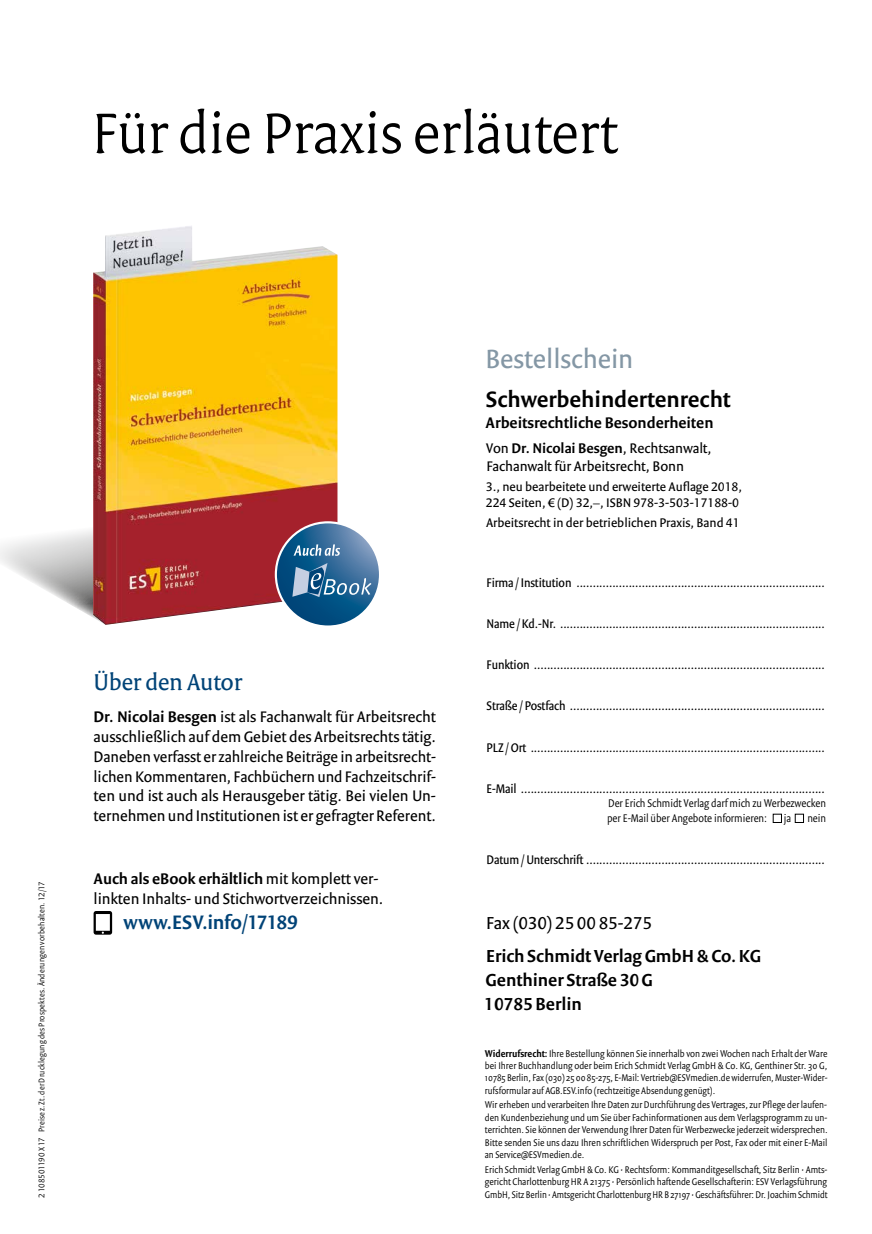
<style>
.page{position:relative;width:872px;height:1234px;background:#fff}
.page>*{position:absolute;margin:0;border:0;box-sizing:border-box;transform-origin:0 0}
.t1{font:300 61.5px "Versa Pro";letter-spacing:-.005em;color:#000}
.t2{font:28.5px "Versa Sans Pro";color:#8497a5}
.t3{font:24.75px "Versa Pro";letter-spacing:-.005em;color:#004377}
.t4{font:600 24px "Versa Sans Pro";color:#000}
.t5{font:600 21px "Versa Sans Pro";letter-spacing:.005em;color:#004377}
.t6{font:600 18.75px/24px "Versa Sans Pro";color:#000}
.t7{font:18.75px "Versa Sans Pro";color:#000}
.t8{font:16.5px/19.8px "Versa Sans Pro";color:#000;text-align:justify}
.t9{font:600 16.5px "Versa Sans Pro";color:#000}
.t10{font:15px/18px "Versa Sans Pro";color:#000}
.t11{font:13.5px "Versa Sans Con Pro";letter-spacing:-.005em;color:#000}
.t12{font:13.5px/16.2px "Versa Sans Pro";color:#000}
.t13{font:300 12px/15px "Versa Sans Con Pro";color:#000}
.t14{font:300 10.5px/12.5px "Versa Sans Con Pro";color:#000;text-align:justify}
.t15{font:300 9px "Versa Sans Con Pro";letter-spacing:.02em;color:#000}
.s1{font-weight:600}
</style>
<div class="page">
<img style="left:93px;top:226px;width:244px;height:288px">
<svg style="left:276px;top:522px;width:104px;height:104px"></svg>
<svg style="left:0;top:514px;width:371px;height:110px"></svg>
<div style="left:773px;top:813px;width:9px;height:9px;border:1px solid #000"></div>
<div style="left:795px;top:813px;width:9px;height:9px;border:1px solid #000"></div>
<svg style="left:94px;top:911px;width:18px;height:23px"></svg>
<h1 class="t1" style="left:91px;top:96px;width:527px">Für die Praxis erläutert</h1>
<p class="t15" style="left:36px;top:1197px;width:318px;rotate:-90deg">2 108501190 X 17 Preise z. Zt. der Drucklegung des Prospektes. Änderungen vorbehalten. 12/17</p>
<h3 class="t3" style="left:94px;top:666px;width:150px">Über den Autor</h3>
<p class="t8" style="left:94px;top:706px;width:344px"><span class="s1">Dr. Nicolai Besgen</span> ist als Fachanwalt für Arbeitsrecht ausschließlich auf dem Gebiet des Arbeitsrechts tätig.<br>Daneben verfasst er zahlreiche Beiträge in arbeitsrecht&shy;lichen Kommentaren, Fachbüchern und Fachzeitschrif&shy;ten und ist auch als Herausgeber tätig. Bei vielen Un&shy;ternehmen und Institutionen ist er gefragter Referent.</p>
<h3 class="t8" style="left:94px;top:868px;width:291px"><span class="s1">Auch als eBook erhältlich</span> mit komplett ver&shy;linkten Inhalts- und Stichwortverzeichnissen.</h3>
<h3 class="t5" style="left:123px;top:909px;width:176px">www.ESV.info/17189</h3>
<h2 class="t2" style="left:485px;top:341px;width:149px">Bestellschein</h2>
<h3 class="t4" style="left:486px;top:384px;width:246px">Schwerbehindertenrecht</h3>
<h3 class="t9" style="left:485px;top:413px;width:229px">Arbeitsrechtliche Besonderheiten</h3>
<h3 class="t10" style="left:486px;top:439px;width:227px">Von <span class="s1">Dr. Nicolai Besgen</span>, Rechtsanwalt,<br>Fachanwalt für Arbeitsrecht, Bonn</h3>
<p class="t12" style="left:486px;top:478px;width:258px">3., neu bearbeitete und erweiterte Auflage 2018,<br>224 Seiten, € (D) 32,–, ISBN 978-3-503-17188-0</p>
<p class="t12" style="left:486px;top:514px;width:255px">Arbeitsrecht in der betrieblichen Praxis, Band 41</p>
<p class="t11" style="left:486px;top:574px;width:340px">Firma /Institution ............................................................................</p>
<p class="t11" style="left:486px;top:615px;width:340px">Name /Kd.-Nr. .................................................................................</p>
<p class="t11" style="left:486px;top:656px;width:340px">Funktion .........................................................................................</p>
<p class="t11" style="left:486px;top:698px;width:340px">Straße /Postfach ..............................................................................</p>
<p class="t11" style="left:486px;top:739px;width:340px">PLZ /Ort ..........................................................................................</p>
<p class="t11" style="left:486px;top:780px;width:340px">E-Mail .............................................................................................</p>
<p class="t13" style="left:607px;top:795px;width:220px">Der Erich Schmidt Verlag darf mich zu Werbezwecken per E-Mail über Angebote informieren:</p>
<p class="t13" style="left:784px;top:810px;width:9px">ja</p>
<p class="t13" style="left:807px;top:810px;width:20px">nein</p>
<p class="t11" style="left:486px;top:851px;width:340px">Datum/Unterschrift .........................................................................</p>
<h3 class="t7" style="left:486px;top:911px;width:167px">Fax (030) 25 00 85-275</h3>
<h3 class="t6" style="left:484px;top:943px;width:278px">Erich Schmidt Verlag GmbH &amp; Co. KG<br>Genthiner Straße 30G<br>10785 Berlin</h3>
<p class="t14" style="left:485px;top:1046px;width:344px"><span class="s1">Widerrufsrecht:</span> Ihre Bestellung können Sie innerhalb von zwei Wochen nach Erhalt der Ware bei Ihrer Buchhandlung oder beim Erich Schmidt Verlag GmbH &amp; Co. KG, Genthiner Str. 30 G, 10785 Berlin, Fax (030) 25 00 85-275, E-Mail: Vertrieb@ESVmedien.de widerrufen, Muster-Wider&shy;rufsformular auf AGB.ESV.info (rechtzeitige Absendung genügt).</p>
<p class="t14" style="left:485px;top:1098px;width:344px">Wir erheben und verarbeiten Ihre Daten zur Durchführung des Vertrages, zur Pflege der laufen&shy;den Kundenbeziehung und um Sie über Fachinformationen aus dem Verlagsprogramm zu un&shy;terrichten. Sie können der Verwendung Ihrer Daten für Werbezwecke jederzeit widersprechen.<br>Bitte senden Sie uns dazu Ihren schriftlichen Widerspruch per Post, Fax oder mit einer E-Mail an Service@ESVmedien.de.</p>
<p class="t14" style="left:485px;top:1162px;width:344px">Erich Schmidt Verlag GmbH &amp; Co. KG • Rechtsform: Kommanditgesellschaft, Sitz Berlin • Amts&shy;gericht Charlottenburg HR A 21375 • Persönlich haftende Gesellschafterin: ESV Verlagsführung GmbH, Sitz Berlin • Amtsgericht Charlottenburg HR B 27197 • Geschäftsführer: Dr. Joachim Schmidt</p>
</div>
